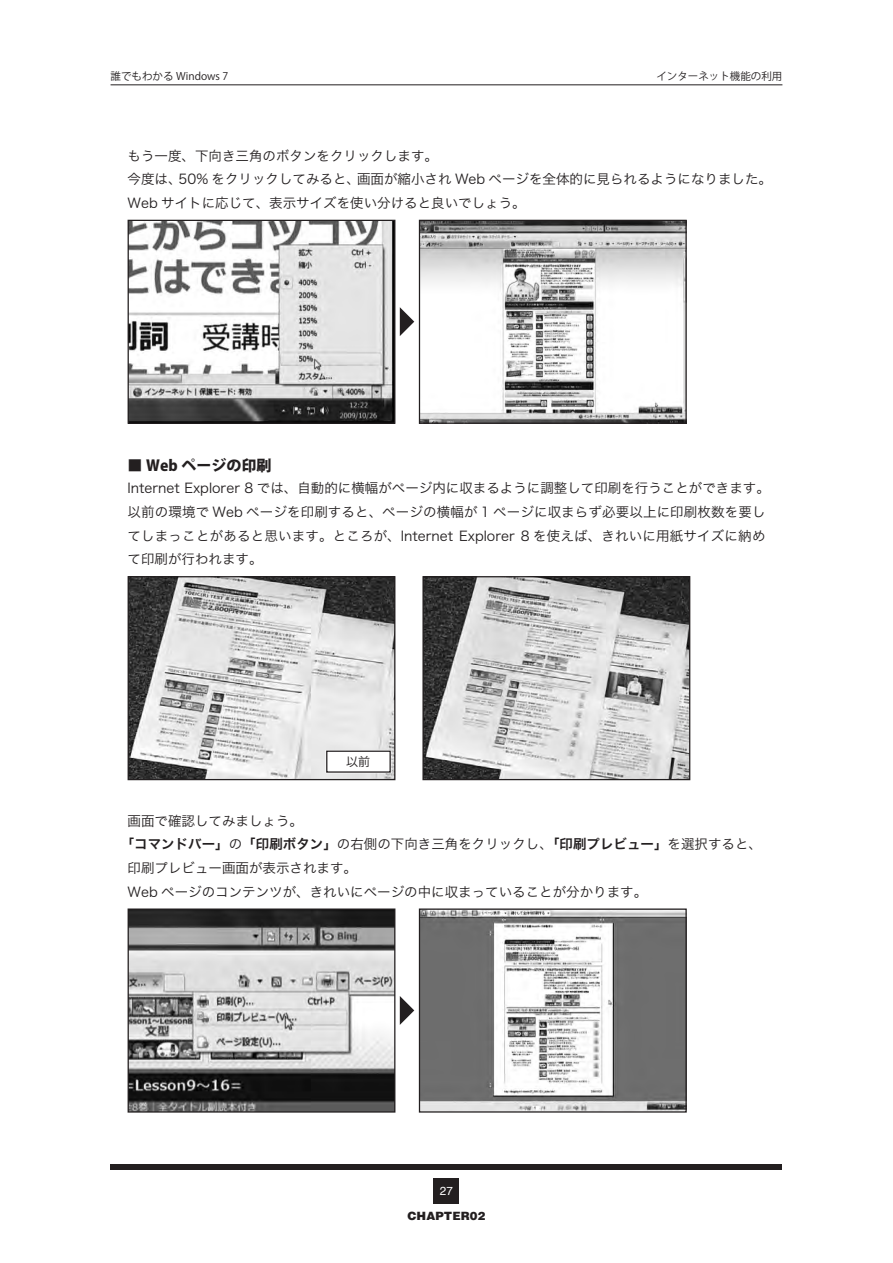
<style>
.page{position:relative;width:893px;height:1263px;background:#fff}
.page>*{position:absolute;margin:0;border:0;box-sizing:border-box;transform-origin:0 0}
.t1{font:800 15px "Koz Go Std";color:#231f20}
.t2{font:13.5px/23.7px "Hira Kaku Pro W3";color:#231f20;text-align:justify}
.t3{font:13.5px "Hira Kaku Pro W6";color:#231f20}
.t4{font:12px "Koz Go Std";color:#231f20}
.t5{font:900 11.7px "Helvetica";color:#231f20}
.t6{font:11.7px "Helvetica";color:#fff}
.t7{font:10.5px "Koz Go Std";color:#231f20}
.s1{font-family:"Hira Kaku Pro W3"}
</style>
<div class="page">
<div style="left:434px;top:1178px;width:25px;height:25px;background:#231f20"></div>
<div style="left:111px;top:1164px;width:671px;height:5px;background:#231f20"></div>
<hr style="left:111px;top:85px;width:671px;height:1px;background:#231f20">
<img style="left:130px;top:222px;width:263px;height:200px">
<div style="left:128px;top:220px;width:267px;height:204px;border:1px solid #231f20"></div>
<img style="left:421px;top:222px;width:264px;height:200px">
<div style="left:419px;top:220px;width:268px;height:204px;border:1px solid #231f20"></div>
<svg style="left:400px;top:307px;width:14px;height:29px"></svg>
<img style="left:130px;top:578px;width:263px;height:200px">
<div style="left:128px;top:576px;width:267px;height:204px;border:1px solid #231f20"></div>
<img style="left:424px;top:578px;width:264px;height:200px">
<div style="left:422px;top:576px;width:268px;height:204px;border:1px solid #231f20"></div>
<img style="left:130px;top:910px;width:263px;height:200px">
<div style="left:128px;top:908px;width:267px;height:204px;border:1px solid #231f20"></div>
<img style="left:421px;top:910px;width:264px;height:200px">
<div style="left:419px;top:908px;width:268px;height:204px;border:1px solid #231f20"></div>
<svg style="left:400px;top:996px;width:14px;height:29px"></svg>
<svg style="left:324px;top:749px;width:69px;height:25px"></svg>
<p class="t7" style="left:111px;top:69px;width:119px">誰でもわかる Windows 7</p>
<p class="t7" style="left:656px;top:69px;width:127px">インターネット機能の利用</p>
<p class="t2" style="left:128px;top:143px;width:312px">もう一度、下向き三角のボタンをクリックします。</p>
<p class="t2" style="left:128px;top:166px;width:646px">今度は、50% をクリックしてみると、画面が縮小され Web ページを全体的に見られるようになりました。</p>
<p class="t2" style="left:128px;top:190px;width:400px">Web サイトに応じて、表示サイズを使い分けると良いでしょう。</p>
<p class="t1" style="left:128px;top:455px;width:145px">■ Web ページの印刷</p>
<p class="t2" style="left:128px;top:476px;width:644px">Internet Explorer 8 では、自動的に横幅がページ内に収まるように調整して印刷を行うことができます。</p>
<p class="t2" style="left:128px;top:499px;width:639px">以前の環境で Web ページを印刷すると、ページの横幅が 1 ページに収まらず必要以上に印刷枚数を要してしまっことがあると思います。ところが、Internet Explorer 8 を使えば、きれいに用紙サイズに納めて印刷が行われます。</p>
<p class="t4" style="left:346px;top:754px;width:25px">以前</p>
<p class="t2" style="left:128px;top:808px;width:177px">画面で確認してみましょう。</p>
<p class="t3" style="left:121px;top:832px;width:643px">「コマンドバー」<span class="s1">の</span>「印刷ボタン」<span class="s1">の右側の下向き三角をクリックし、</span>「印刷プレビュー」<span class="s1">を選択すると、</span></p>
<p class="t2" style="left:128px;top:855px;width:231px">印刷プレビュー画面が表示されます。</p>
<p class="t2" style="left:128px;top:879px;width:521px">Web ページのコンテンツが、きれいにページの中に収まっていることが分かります。</p>
<p class="t6" style="left:440px;top:1181px;width:15px">27</p>
<p class="t5" style="left:407px;top:1208px;width:79px">CHAPTER02</p>
</div>
